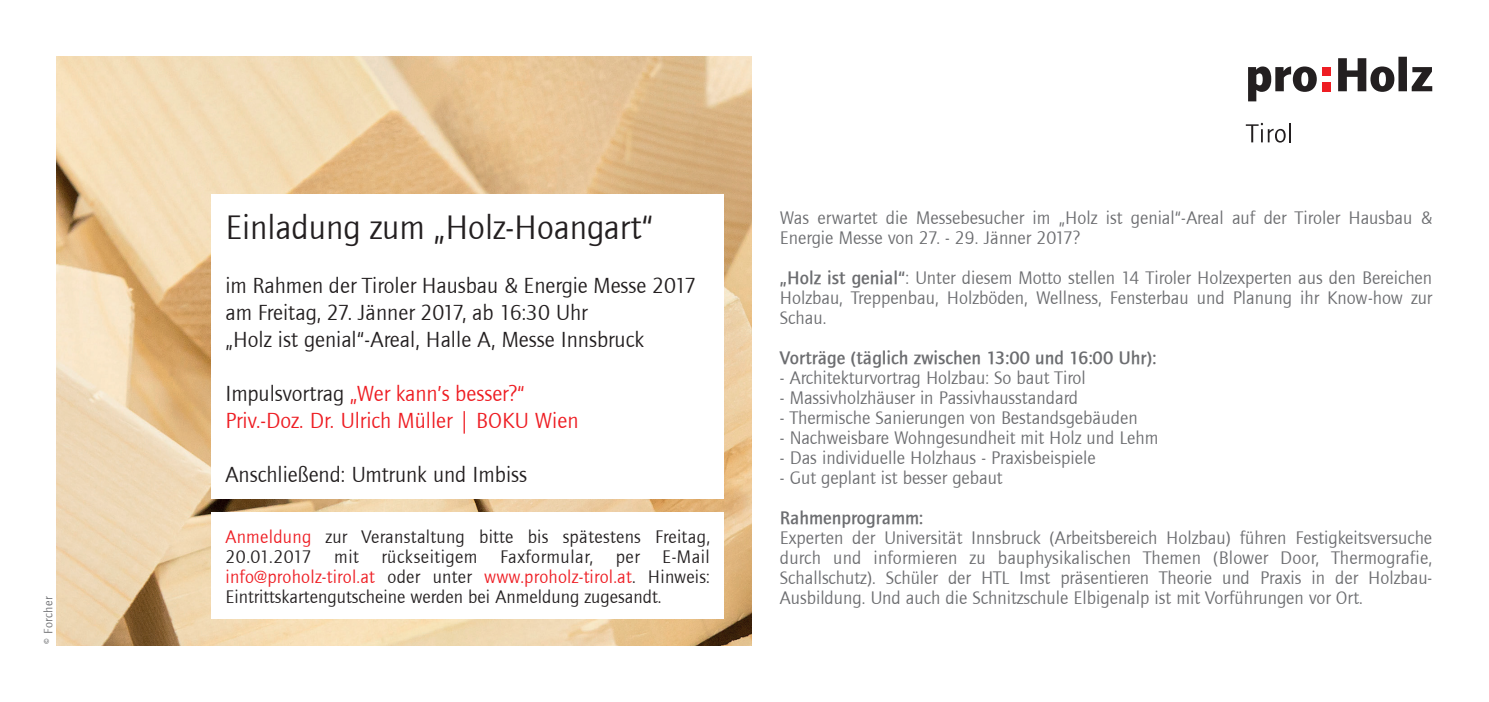
<style>
.page{position:relative;width:1489px;height:702px;background:#fff}
.page>*{position:absolute;margin:0;border:0;box-sizing:border-box;transform-origin:0 0}
.t1{font:35px "Foundry Journal";color:#231f20}
.t2{font:22.5px/27px "Foundry Journal";color:#231f20}
.t3{font:22.5px/27px "Foundry Journal";color:#ee1d23}
.t4{font:18.75px/20px "Foundry Journal";color:#6c6d70;text-align:justify}
.t5{font:18.75px/20px "Foundry Journal";color:#231f20;text-align:justify}
.t6{font:500 18.75px "Foundry Journal";color:#6c6d70}
.t7{font:12.5px "Foundry Journal";letter-spacing:.025em;color:#6c6d70}
.s1{color:#231f20}
.s2{color:#ee1d23}
.s3{font-weight:500}
</style>
<div class="page">
<img style="left:57px;top:57px;width:694px;height:588px">
<svg style="left:1338px;top:58px;width:56px;height:34px"></svg>
<div style="left:1398px;top:57px;width:8px;height:34px;background:#231f20"></div>
<svg style="left:1411px;top:67px;width:20px;height:24px"></svg>
<svg style="left:1248px;top:66px;width:68px;height:35px"></svg>
<div style="left:1322px;top:67px;width:8px;height:9px;background:#ee1d23"></div>
<div style="left:1322px;top:82px;width:8px;height:9px;background:#ee1d23"></div>
<svg style="left:1245px;top:123px;width:45px;height:19px"></svg>
<div style="left:211px;top:193px;width:513px;height:305px;background:#fff"></div>
<div style="left:211px;top:512px;width:513px;height:106px;background:#fff"></div>
<p class="t7" style="left:41px;top:645px;width:50px;rotate:-90deg">© Forcher</p>
<h1 class="t1" style="left:225px;top:208px;width:429px">Einladung zum „Holz-Hoangart“</h1>
<p class="t2" style="left:225px;top:272px;width:472px">im Rahmen der Tiroler Hausbau &amp; Energie Messe 2017 am Freitag, 27. Jänner 2017, ab 16:30 Uhr<br>„Holz ist genial“-Areal, Halle A, Messe Innsbruck</p>
<p class="t3" style="left:225px;top:380px;width:354px"><span class="s1">Impulsvortrag</span> „Wer kann’s besser?“<br>Priv.-Doz. Dr. Ulrich Müller | BOKU Wien</p>
<p class="t2" style="left:225px;top:461px;width:303px">Anschließend: Umtrunk und Imbiss</p>
<p class="t5" style="left:225px;top:527px;width:486px"><span class="s2">Anmeldung</span> zur Veranstaltung bitte bis spätestens Freitag, 20.01.2017 mit rückseitigem Faxformular, per E-Mail <span class="s2">info@proholz-tirol.at</span> oder unter <span class="s2">www.proholz-tirol.at</span>. Hinweis:<br>Eintrittskartengutscheine werden bei Anmeldung zugesandt.</p>
<p class="t4" style="left:780px;top:208px;width:654px">Was erwartet die Messebesucher im „Holz ist genial“-Areal auf der Tiroler Hausbau &amp;<br>Energie Messe von 27. - 29. Jänner 2017?</p>
<p class="t4" style="left:780px;top:268px;width:653px"><span class="s3">„Holz ist genial“</span>: Unter diesem Motto stellen 14 Tiroler Holzexperten aus den Bereichen Holzbau, Treppenbau, Holzböden, Wellness, Fensterbau und Planung ihr Know-how zur Schau.</p>
<p class="t6" style="left:780px;top:347px;width:378px">Vorträge (täglich zwischen 13:00 und 16:00 Uhr):</p>
<p class="t4" style="left:780px;top:368px;width:307px">- Architekturvortrag Holzbau: So baut Tirol</p>
<p class="t4" style="left:780px;top:388px;width:300px">- Massivholzhäuser in Passivhausstandard</p>
<p class="t4" style="left:780px;top:408px;width:359px">- Thermische Sanierungen von Bestandsgebäuden</p>
<p class="t4" style="left:780px;top:428px;width:380px">- Nachweisbare Wohngesundheit mit Holz und Lehm</p>
<p class="t4" style="left:780px;top:448px;width:317px">- Das individuelle Holzhaus - Praxisbeispiele</p>
<p class="t4" style="left:780px;top:468px;width:224px">- Gut geplant ist besser gebaut</p>
<p class="t6" style="left:780px;top:507px;width:145px">Rahmenprogramm:</p>
<p class="t4" style="left:780px;top:528px;width:654px">Experten der Universität Innsbruck (Arbeitsbereich Holzbau) führen Festigkeitsversuche durch und informieren zu bauphysikalischen Themen (Blower Door, Thermografie, Schallschutz). Schüler der HTL Imst präsentieren Theorie und Praxis in der Holzbau-Ausbildung. Und auch die Schnitzschule Elbigenalp ist mit Vorführungen vor Ort.</p>
</div>
